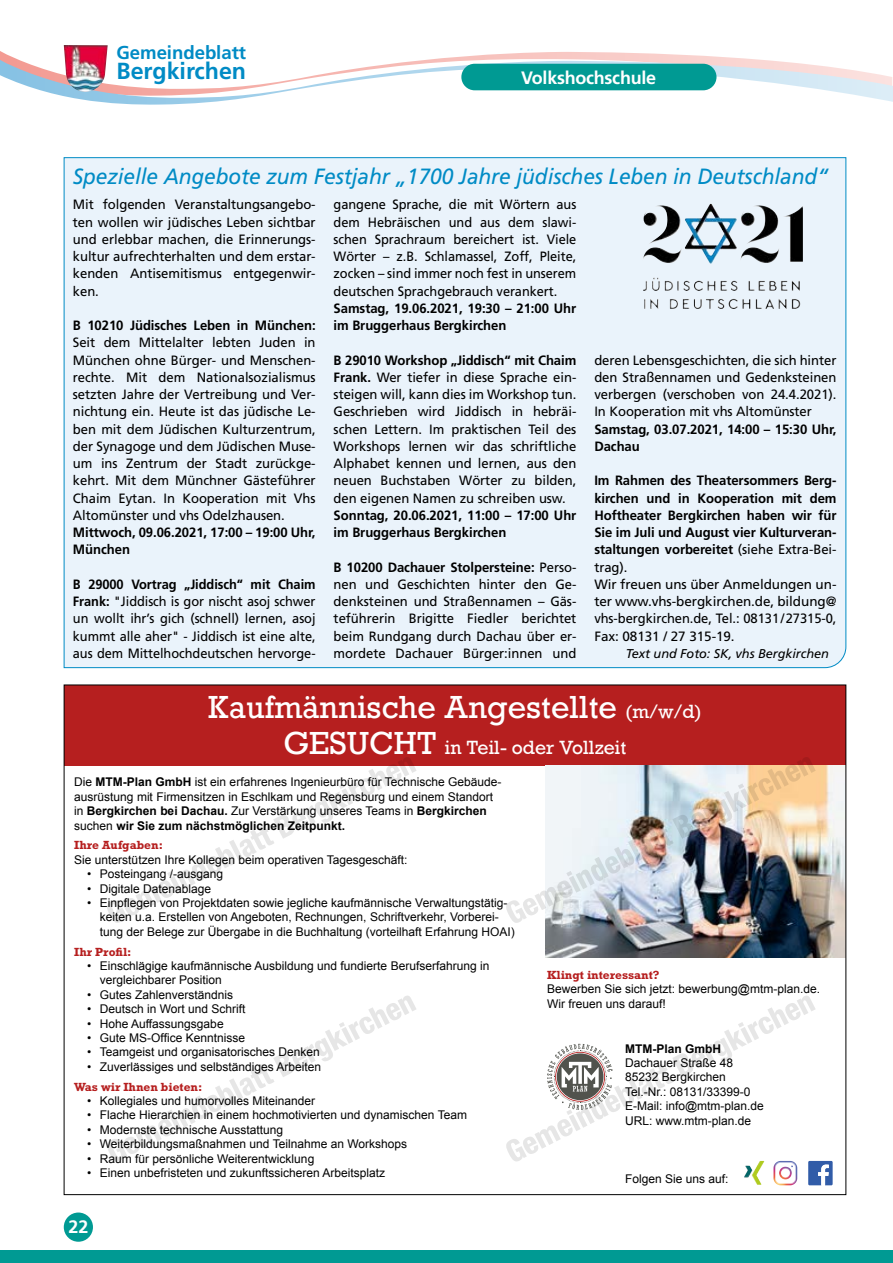
<style>
.page{position:relative;width:893px;height:1263px;background:#fff}
.page>*{position:absolute;margin:0;border:0;box-sizing:border-box;transform-origin:0 0}
.t1{font:30px "Rockwell";color:#fff}
.t2{font:700 23.25px "Frutiger";color:#008bc5}
.t3{font:italic 22.05px "Frutiger";letter-spacing:-.005em;color:#008bc5;scale:.95 1}
.t4{font:700 18.6px "Frutiger";letter-spacing:-.005em;color:#008bc5}
.t5{font:18px "Rockwell";color:#fff}
.t6{font:700 18px "Frutiger";letter-spacing:-.015em;color:#fff}
.t7{font:13.5px/17.2px "Frutiger";letter-spacing:-.005em;color:#000;text-align:justify}
.t8{font:700 13.5px/17.2px "Frutiger";letter-spacing:-.005em;color:#000}
.t9{font:13.5px/17.2px "Frutiger";letter-spacing:-.005em;color:#000;text-align:justify;scale:.95 1}
.t10{font:italic 12.75px "Frutiger";letter-spacing:-.005em;color:#000}
.t11{font:12px/14.4px "Arial";color:#000}
.t12{font:700 12px "Rockwell";color:#b61f1f}
.t13{font:700 12px "Arial";color:#000}
.s1{font-weight:700}
.s2{font-weight:400}
.s3{font-size:18px}
.s4{font-size:30px}
</style>
<div class="page">
<svg style="left:0;top:53px;width:893px;height:52px"></svg>
<div style="left:461px;top:64px;width:255px;height:26px;background:#009a93;border-radius:13px"></div>
<div style="left:0;top:1250px;width:893px;height:13px;background:#009a93"></div>
<div style="left:64px;top:1212px;width:29px;height:30px;background:#009a93;border-radius:50%"></div>
<img style="left:64px;top:45px;width:44px;height:49px">
<div style="left:63px;top:157px;width:783px;height:511px;background:#eaf3fb"></div>
<img style="left:685px;top:204px;width:25px;height:28px">
<div style="left:64px;top:685px;width:782px;height:80px;background:#b61f1f"></div>
<img style="left:546px;top:765px;width:298px;height:193px">
<img style="left:752px;top:1163px;width:9px;height:22px">
<svg style="left:808px;top:1161px;width:25px;height:24px"></svg>
<img style="left:773px;top:1163px;width:7px;height:19px">
<svg style="left:107px;top:995px;width:309px;height:167px"></svg>
<svg style="left:105px;top:757px;width:312px;height:166px"></svg>
<svg style="left:506px;top:995px;width:310px;height:168px"></svg>
<img style="left:504px;top:757px;width:312px;height:167px">
<h3 class="t4" style="left:117px;top:42px;width:131px">Gemeindeblatt</h3>
<h2 class="t2" style="left:117px;top:58px;width:131px">Bergkirchen</h2>
<h3 class="t6" style="left:521px;top:67px;width:136px">Volkshochschule</h3>
<h3 class="t3" style="left:73px;top:163px;width:797px">Spezielle Angebote zum Festjahr „1700 Jahre jüdisches Leben in Deutschland“</h3>
<p class="t7" style="left:73px;top:196px;width:244px">Mit folgenden Veranstaltungsangebo&shy;ten wollen wir jüdisches Leben sichtbar und erlebbar machen, die Erinnerungs&shy;kultur aufrechterhalten und dem erstar&shy;kenden Antisemitismus entgegenwir&shy;ken.</p>
<p class="t8" style="left:73px;top:317px;width:244px">B 10210 Jüdisches Leben in München:</p>
<p class="t7" style="left:73px;top:334px;width:244px">Seit dem Mittelalter lebten Juden in München ohne Bürger- und Menschen&shy;rechte. Mit dem Nationalsozialismus setzten Jahre der Vertreibung und Ver&shy;nichtung ein. Heute ist das jüdische Le&shy;ben mit dem Jüdischen Kulturzentrum, der Synagoge und dem Jüdischen Muse&shy;um ins Zentrum der Stadt zurückge&shy;kehrt. Mit dem Münchner Gästeführer Chaim Eytan. In Kooperation mit Vhs Altomünster und vhs Odelzhausen.</p>
<p class="t8" style="left:73px;top:524px;width:244px">Mittwoch, 09.06.2021, 17:00 – 19:00 Uhr,<br>München</p>
<p class="t9" style="left:73px;top:575px;width:257px"><span class="s1">B 29000 Vortrag „Jiddisch“ mit Chaim Frank:</span> "Jiddisch is gor nischt asoj schwer un wollt ihr’s gich (schnell) lernen, asoj kummt alle aher" - Jiddisch ist eine alte, aus dem Mittelhochdeutschen hervorge-</p>
<p class="t9" style="left:334px;top:196px;width:257px">gangene Sprache, die mit Wörtern aus dem Hebräischen und aus dem slawi&shy;schen Sprachraum bereichert ist. Viele Wörter – z.B. Schlamassel, Zoff, Pleite, zocken – sind immer noch fest in unserem deutschen Sprachgebrauch verankert.</p>
<p class="t8" style="left:334px;top:299px;width:244px">Samstag, 19.06.2021, 19:30 – 21:00 Uhr im Bruggerhaus Bergkirchen</p>
<p class="t7" style="left:334px;top:351px;width:244px"><span class="s1">B 29010 Workshop „Jiddisch“ mit Chaim Frank.</span> Wer tiefer in diese Sprache ein&shy;steigen will, kann dies im Workshop tun.<br>Geschrieben wird Jiddisch in hebräi&shy;schen Lettern. Im praktischen Teil des Workshops lernen wir das schriftliche Alphabet kennen und lernen, aus den neuen Buchstaben Wörter zu bilden, den eigenen Namen zu schreiben usw.</p>
<p class="t8" style="left:334px;top:506px;width:244px">Sonntag, 20.06.2021, 11:00 – 17:00 Uhr im Bruggerhaus Bergkirchen</p>
<p class="t7" style="left:334px;top:558px;width:244px"><span class="s1">B 10200 Dachauer Stolpersteine:</span> Perso&shy;nen und Geschichten hinter den Ge&shy;denksteinen und Straßennamen – Gäs&shy;teführerin Brigitte Fiedler berichtet beim Rundgang durch Dachau über er&shy;mordete Dachauer Bürger:innen und</p>
<p class="t7" style="left:594px;top:351px;width:244px">deren Lebensgeschichten, die sich hinter den Straßennamen und Gedenksteinen verbergen (verschoben von 24.4.2021).<br>In Kooperation mit vhs Altomünster</p>
<p class="t8" style="left:594px;top:420px;width:244px">Samstag, 03.07.2021, 14:00 – 15:30 Uhr,<br>Dachau</p>
<p class="t8" style="left:594px;top:472px;width:244px">Im Rahmen des Theatersommers Berg&shy;kirchen und in Kooperation mit dem Hoftheater Bergkirchen haben wir für Sie im Juli und August vier Kulturveran&shy;staltungen vorbereitet <span class="s2">(siehe Extra-Bei&shy;trag).<br>Wir freuen uns über Anmeldungen un&shy;ter www.vhs-bergkirchen.de, bildung@ vhs-bergkirchen.de, Tel.: 08131/27315-0, Fax: 08131 / 27 315-19.</span></p>
<p class="t10" style="left:626px;top:646px;width:205px">Text und Foto: SK, vhs Bergkirchen</p>
<h1 class="t1" style="left:208px;top:688px;width:495px">Kaufmännische Angestellte <span class="s3">(m/w/d)</span></h1>
<h3 class="t5" style="left:284px;top:736px;width:344px"><span class="s4">GESUCHT</span> in Teil- oder Vollzeit</h3>
<p class="t11" style="left:74px;top:775px;width:429px">Die <span class="s1">MTM-Plan GmbH</span> ist ein erfahrenes Ingenieurbüro für Technische Gebäude&shy;ausrüstung mit Firmensitzen in Eschlkam und Regensburg und einem Standort in <span class="s1">Bergkirchen bei Dachau.</span> Zur Verstärkung unseres Teams in <span class="s1">Bergkirchen </span>suchen <span class="s1">wir Sie zum nächstmöglichen Zeitpunkt.</span></p>
<p class="t12" style="left:74px;top:838px;width:90px">Ihre Aufgaben:</p>
<p class="t11" style="left:74px;top:852px;width:335px">Sie unterstützen Ihre Kollegen beim operativen Tagesgeschäft:</p>
<p class="t11" style="left:87px;top:867px;width:138px">• Posteingang /-ausgang</p>
<p class="t11" style="left:87px;top:881px;width:126px">• Digitale Datenablage</p>
<p class="t11" style="left:100px;top:896px;width:416px;text-indent:-13px">• Einpflegen von Projektdaten sowie jegliche kaufmännische Verwaltungstätig&shy;keiten u.a. Erstellen von Angeboten, Rechnungen, Schriftverkehr, Vorberei&shy;tung der Belege zur Übergabe in die Buchhaltung (vorteilhaft Erfahrung HOAI)</p>
<p class="t12" style="left:74px;top:944px;width:59px">Ihr Profil:</p>
<p class="t11" style="left:100px;top:959px;width:391px;text-indent:-13px">• Einschlägige kaufmännische Ausbildung und fundierte Berufserfahrung in vergleichbarer Position</p>
<p class="t11" style="left:87px;top:987px;width:148px">• Gutes Zahlenverständnis</p>
<p class="t11" style="left:87px;top:1002px;width:160px">• Deutsch in Wort und Schrift</p>
<p class="t11" style="left:87px;top:1016px;width:138px">• Hohe Auffassungsgabe</p>
<p class="t11" style="left:87px;top:1031px;width:160px">• Gute MS-Office Kenntnisse</p>
<p class="t11" style="left:87px;top:1045px;width:234px">• Teamgeist und organisatorisches Denken</p>
<p class="t11" style="left:87px;top:1059px;width:236px">• Zuverlässiges und selbständiges Arbeiten</p>
<p class="t12" style="left:74px;top:1079px;width:130px">Was wir Ihnen bieten:</p>
<p class="t11" style="left:87px;top:1094px;width:230px">• Kollegiales und humorvolles Miteinander</p>
<p class="t11" style="left:87px;top:1108px;width:382px">• Flache Hierarchien in einem hochmotivierten und dynamischen Team</p>
<p class="t11" style="left:87px;top:1122px;width:198px">• Modernste technische Ausstattung</p>
<p class="t11" style="left:87px;top:1137px;width:322px">• Weiterbildungsmaßnahmen und Teilnahme an Workshops</p>
<p class="t11" style="left:87px;top:1151px;width:229px">• Raum für persönliche Weiterentwicklung</p>
<p class="t11" style="left:87px;top:1166px;width:300px">• Einen unbefristeten und zukunftssicheren Arbeitsplatz</p>
<p class="t12" style="left:547px;top:968px;width:114px">Klingt interessant?</p>
<p class="t11" style="left:547px;top:982px;width:274px">Bewerben Sie sich jetzt: bewerbung@mtm-plan.de.<br>Wir freuen uns darauf!</p>
<p class="t13" style="left:625px;top:1040px;width:97px">MTM-Plan GmbH</p>
<p class="t11" style="left:625px;top:1055px;width:140px">Dachauer Straße 48<br>85232 Bergkirchen<br>Tel.-Nr.: 08131/33399-0<br>E-Mail: info@mtm-plan.de<br>URL: www.mtm-plan.de</p>
<p class="t11" style="left:625px;top:1171px;width:105px">Folgen Sie uns auf:</p>
<h3 class="t6" style="left:68px;top:1216px;width:22px">22</h3>
</div>
